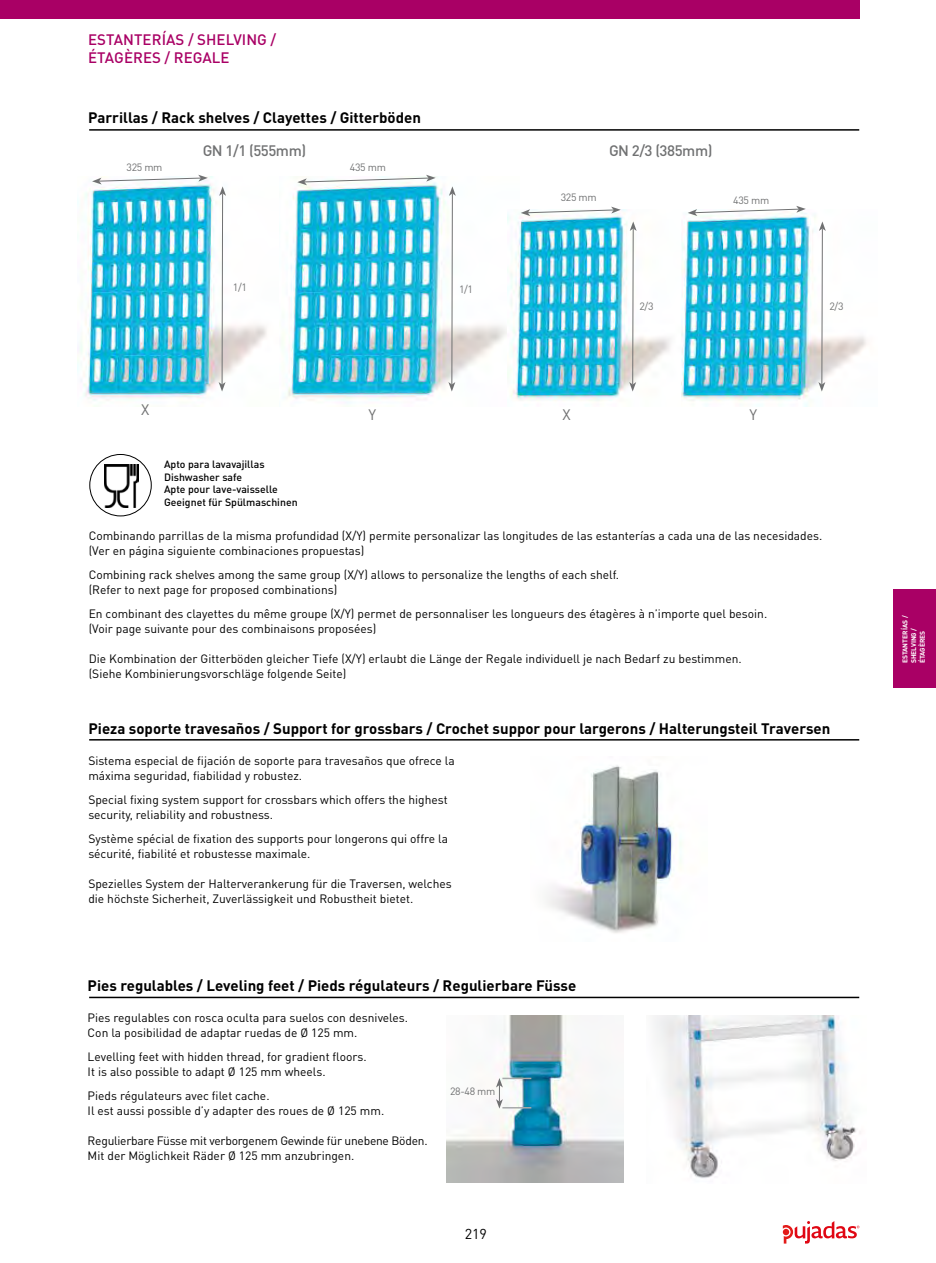
<style>
.page{position:relative;width:936px;height:1263px;background:#fff}
.page>*{position:absolute;margin:0;border:0;box-sizing:border-box;transform-origin:0 0}
.t1{font:700 15px "DIN Pro";color:#000}
.t2{font:500 15px/18px "DIN Pro";letter-spacing:.005em;color:#a90065}
.t3{font:500 15px "DIN Pro";letter-spacing:-.03em;color:#707172}
.t4{font:15px "DIN Pro";color:#707172}
.t5{font:14.25px "DIN Pro";color:#000}
.t6{font:12px/15px "DIN Pro";color:#000}
.t7{font:12px/15px "DIN Pro";letter-spacing:-.02em;color:#000}
.t8{font:500 10.5px/12.6px "DIN Pro";color:#000}
.t9{font:10.5px "DIN Pro";letter-spacing:-.03em;color:#707172}
.t10{font:700 6.75px/8.7px "DIN Pro";color:#fff}
</style>
<div class="page">
<div style="left:0;top:0;width:859px;height:19px;background:#a90065"></div>
<svg style="left:782px;top:1221px;width:77px;height:22px"></svg>
<div style="left:893px;top:589px;width:42px;height:99px;background:#a90065"></div>
<hr style="left:89px;top:129px;width:770px;height:2px;background:#000">
<img style="left:546px;top:765px;width:135px;height:168px">
<hr style="left:89px;top:739px;width:770px;height:1px;background:#000">
<hr style="left:89px;top:997px;width:770px;height:1px;background:#000">
<img style="left:77px;top:177px;width:430px;height:227px">
<img style="left:681px;top:213px;width:186px;height:193px">
<img style="left:507px;top:210px;width:163px;height:191px">
<svg style="left:92px;top:175px;width:116px;height:10px"></svg>
<svg style="left:297px;top:175px;width:138px;height:10px"></svg>
<svg style="left:520px;top:207px;width:100px;height:9px"></svg>
<svg style="left:687px;top:206px;width:118px;height:10px"></svg>
<svg style="left:219px;top:186px;width:7px;height:206px"></svg>
<svg style="left:448px;top:186px;width:8px;height:206px"></svg>
<svg style="left:629px;top:221px;width:7px;height:171px"></svg>
<svg style="left:818px;top:221px;width:7px;height:171px"></svg>
<div style="left:90px;top:454px;width:61px;height:62px;border:1px solid #000;border-radius:50%"></div>
<img style="left:105px;top:465px;width:34px;height:42px">
<img style="left:446px;top:1016px;width:177px;height:166px">
<img style="left:654px;top:1016px;width:203px;height:162px">
<svg style="left:496px;top:1078px;width:35px;height:30px"></svg>
<p class="t2" style="left:88px;top:30px;width:190px">ESTANTERÍAS / SHELVING /<br>ÉTAGÈRES / REGALE</p>
<p class="t1" style="left:88px;top:107px;width:334px">Parrillas / Rack shelves / Clayettes / Gitterböden</p>
<p class="t3" style="left:203px;top:141px;width:105px">GN 1/1 (555mm)</p>
<p class="t3" style="left:609px;top:141px;width:105px">GN 2/3 (385mm)</p>
<p class="t9" style="left:126px;top:160px;width:37px">325 mm</p>
<p class="t9" style="left:350px;top:160px;width:37px">435 mm</p>
<p class="t9" style="left:233px;top:280px;width:16px">1/1</p>
<p class="t9" style="left:459px;top:282px;width:16px">1/1</p>
<p class="t9" style="left:560px;top:190px;width:37px">325 mm</p>
<p class="t9" style="left:733px;top:193px;width:37px">435 mm</p>
<p class="t9" style="left:639px;top:299px;width:16px">2/3</p>
<p class="t9" style="left:829px;top:299px;width:16px">2/3</p>
<p class="t4" style="left:141px;top:400px;width:10px">X</p>
<p class="t4" style="left:368px;top:404px;width:9px">Y</p>
<p class="t4" style="left:562px;top:404px;width:10px">X</p>
<p class="t4" style="left:749px;top:404px;width:9px">Y</p>
<p class="t8" style="left:164px;top:458px;width:135px">Apto para lavavajillas<br>Dishwasher safe<br>Apte pour lave-vaisselle<br>Geeignet für Spülmaschinen</p>
<p class="t6" style="left:89px;top:528px;width:735px">Combinando parrillas de la misma profundidad (X/Y) permite personalizar las longitudes de las estanterías a cada una de las necesidades. (Ver en página siguiente combinaciones propuestas)</p>
<p class="t6" style="left:89px;top:567px;width:532px">Combining rack shelves among the same group (X/Y) allows to personalize the lengths of each shelf. (Refer to next page for proposed combinations)</p>
<p class="t6" style="left:89px;top:606px;width:680px">En combinant des clayettes du même groupe (X/Y) permet de personnaliser les longueurs des étagères à n’importe quel besoin. (Voir page suivante pour des combinaisons proposées)</p>
<p class="t6" style="left:89px;top:651px;width:654px">Die Kombination der Gitterböden gleicher Tiefe (X/Y) erlaubt die Länge der Regale individuell je nach Bedarf zu bestimmen. (Siehe Kombinierungsvorschläge folgende Seite)</p>
<p class="t1" style="left:88px;top:718px;width:743px">Pieza soporte travesaños / Support for grossbars / Crochet suppor pour largerons / Halterungsteil Traversen</p>
<p class="t6" style="left:88px;top:753px;width:368px">Sistema especial de fijación de soporte para travesaños que ofrece la máxima seguridad, fiabilidad y robustez.</p>
<p class="t6" style="left:88px;top:792px;width:361px">Special fixing system support for crossbars which offers the highest security, reliability and robustness.</p>
<p class="t6" style="left:88px;top:831px;width:361px">Système spécial de fixation des supports pour longerons qui offre la sécurité, fiabilité et robustesse maximale.</p>
<p class="t6" style="left:88px;top:876px;width:365px">Spezielles System der Halterverankerung für die Traversen, welches die höchste Sicherheit, Zuverlässigkeit und Robustheit bietet.</p>
<p class="t1" style="left:88px;top:975px;width:490px">Pies regulables / Leveling feet / Pieds régulateurs / Regulierbare Füsse</p>
<p class="t6" style="left:88px;top:1009px;width:322px">Pies regulables con rosca oculta para suelos con desniveles.<br>Con la posibilidad de adaptar ruedas de Ø 125 mm.</p>
<p class="t6" style="left:88px;top:1048px;width:280px">Levelling feet with hidden thread, for gradient floors.<br>It is also possible to adapt Ø 125 mm wheels.</p>
<p class="t6" style="left:88px;top:1087px;width:298px">Pieds régulateurs avec filet cache.<br>Il est aussi possible d’y adapter des roues de Ø 125 mm.</p>
<p class="t7" style="left:88px;top:1132px;width:341px">Regulierbare Füsse mit verborgenem Gewinde für unebene Böden.<br>Mit der Möglichkeit Räder Ø 125 mm anzubringen.</p>
<p class="t9" style="left:450px;top:1084px;width:47px">28-48 mm</p>
<p class="t5" style="left:464px;top:1224px;width:24px">219</p>
<p class="t10" style="left:900px;top:663px;width:49px;rotate:-90deg">ESTANTERÍAS /<br>SHELVING /<br>ÉTAGÈRES</p>
</div>
